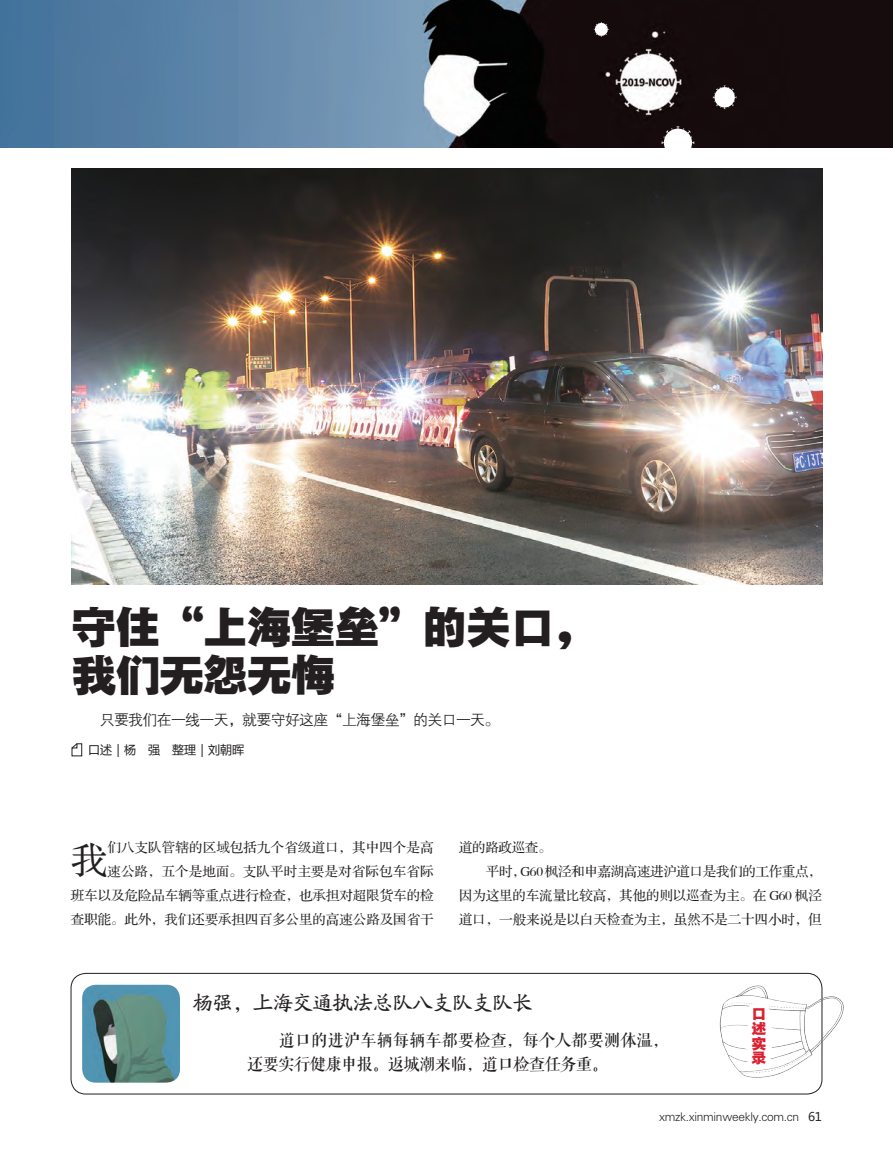
<style>
.page{position:relative;width:893px;height:1157px;background:#fff}
.page>*{position:absolute;margin:0;border:0;box-sizing:border-box;transform-origin:0 0}
.t1{font:45px/48px "FZYDTHJW GB1 0";letter-spacing:-.025em;color:#231f20}
.t2{font:37.5px "FZS3 JW GB1 0";color:#231f20}
.t3{font:21px "FZBWKSJW GB1 0";letter-spacing:-.05em;color:#231f20}
.t4{font:16.5px/24px "FZQKBYSJW GB1 0";letter-spacing:-.015em;color:#231f20}
.t5{font:15px "FZZDXJW GB1 0";letter-spacing:-.05em;color:#231f20}
.t6{font:15px/14.5px "FZYDTHJW GB1 0";color:#da2031;text-align:justify}
.t7{font:13.5px/24px "FZS3 JW GB1 0";letter-spacing:-.005em;color:#231f20;text-align:right}
.t8{font:13.5px "FZS3 JW GB1 0";letter-spacing:-.025em;color:#231f20}
.t9{font:12px "FZXH1 JW GB1 0";letter-spacing:-.025em;color:#231f20}
.t10{font:12px "Microsoft Ya Hei";color:#231f20}
.s1{font-family:"Microsoft Ya Hei"}
</style>
<div class="page">
<img style="left:0;top:0;width:893px;height:147px">
<svg style="left:713px;top:86px;width:23px;height:23px"></svg>
<svg style="left:662px;top:126px;width:32px;height:22px"></svg>
<svg style="left:594px;top:22px;width:15px;height:15px"></svg>
<img style="left:71px;top:168px;width:751px;height:416px">
<div style="left:71px;top:973px;width:751px;height:121px;border:1px solid #231f20;border-radius:15px"></div>
<img style="left:82px;top:984px;width:98px;height:98px">
<img style="left:727px;top:984px;width:117px;height:95px">
<svg style="left:719px;top:1000px;width:83px;height:74px"></svg>
<svg style="left:71px;top:743px;width:11px;height:13px"></svg>
<p class="t1" style="left:71px;top:605px;width:529px">守住“上海堡垒”的关口，我们无怨无悔</p>
<p class="t5" style="left:71px;top:712px;width:430px">　　只要我们在一线一天，就要守好这座“上海堡垒”的关口一天。</p>
<p class="t10" style="left:88px;top:741px;width:157px">口述｜杨　强　整理｜刘朝晖</p>
<p class="t7" style="left:71px;top:836px;width:364px">们八支队管辖的区域包括九个省级道口，其中四个是高<br>速公路，五个是地面。支队平时主要是对省际包车省际<br>班车以及危险品车辆等重点进行检查，也承担对超限货车的检查职能。此外，我们还要承担四百多公里的高速公路及国省干</p>
<p class="t2" style="left:71px;top:840px;width:39px">我</p>
<p class="t7" style="left:459px;top:836px;width:94px">道的路政巡查。</p>
<p class="t8" style="left:486px;top:864px;width:337px">平时，G60 枫泾和申嘉湖高速进沪道口是我们的工作重点，</p>
<p class="t7" style="left:459px;top:884px;width:364px">因为这里的车流量比较高，其他的则以巡查为主。在 G60 枫泾</p>
<p class="t7" style="left:459px;top:908px;width:364px">道口，一般来说是以白天检查为主，虽然不是二十四小时，但</p>
<p class="t3" style="left:193px;top:991px;width:342px">杨强，上海交通执法总队八支队支队长</p>
<p class="t4" style="left:247px;top:1028px;width:423px">　　道口的进沪车辆每辆车都要检查，每个人都要测体温，还要实行健康申报。返城潮来临，道口检查任务重。</p>
<p class="t6" style="left:751px;top:1007px;width:16px">口述实录</p>
<p class="t9" style="left:659px;top:1109px;width:164px">xmzk.xinminweekly.com.cn <span class="s1">61</span></p>
</div>
